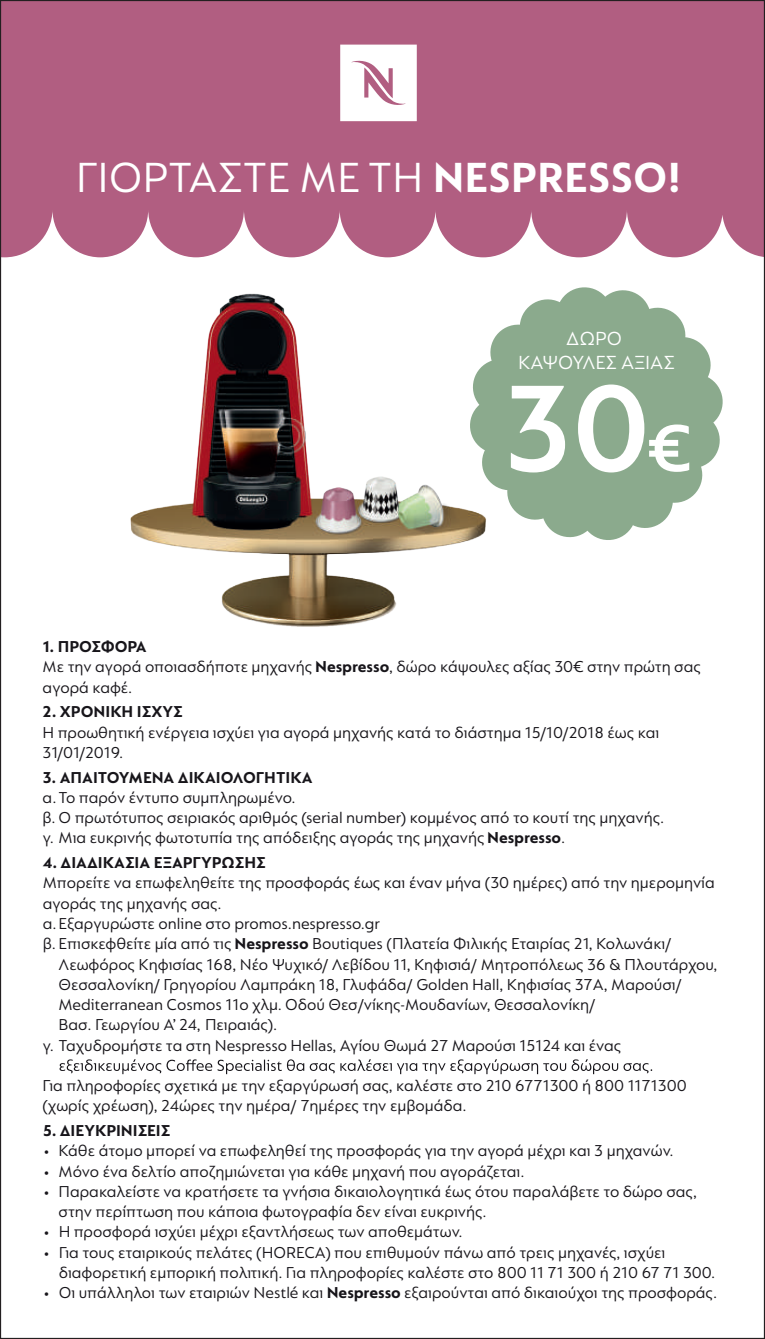
<style>
.page{position:relative;width:765px;height:1339px;background:#fff}
.page>*{position:absolute;margin:0;border:0;box-sizing:border-box;transform-origin:0 0}
.t1{font:600 131.62px "Nespresso Lucas";color:#fff}
.t2{font:45px "Nespresso Lucas";color:#fff}
.t3{font:20.25px/24.3px "Nespresso Lucas";color:#fff;text-align:center}
.t4{font:16.88px/20.2px "Nespresso Lucas";color:#17151a}
.t5{font:700 16.88px "Nespresso Lucas";color:#17151a}
.s1{font-weight:700}
.s2{font-size:70.88px}
</style>
<div class="page">
<div style="left:3px;top:3px;width:759px;height:254px;background:#b15e81"></div>
<svg style="left:60px;top:1059px;width:592px;height:14px"></svg>
<svg style="left:340px;top:45px;width:77px;height:76px"></svg>
<svg style="left:505px;top:287px;width:218px;height:253px;fill:#8baa8d"></svg>
<img style="left:130px;top:293px;width:375px;height:334px">
<h2 class="t2" style="left:76px;top:152px;width:607px">ΓΙΟΡΤΑΣΤΕ ΜΕ ΤΗ <span class="s1">NESPRESSO!</span></h2>
<p class="t3" style="left:518px;top:326px;width:158px">ΔΩΡΟ<br>ΚΑΨΟΥΛΕΣ ΑΞΙΑΣ</p>
<h1 class="t1" style="left:501px;top:353px;width:191px">30<span class="s2">€</span></h1>
<p class="t4" style="left:43px;top:636px;width:659px"><span class="s1">1. ΠΡΟΣΦΟΡΑ<br></span>Με την αγορά οποιασδήποτε μηχανής <span class="s1">Nespresso</span>, δώρο κάψουλες αξίας 30€ στην πρώτη σας αγορά καφέ.</p>
<p class="t5" style="left:43px;top:702px;width:142px">2. ΧΡΟΝΙΚΗ ΙΣΧΥΣ</p>
<p class="t4" style="left:43px;top:721px;width:618px">Η προωθητική ενέργεια ισχύει για αγορά μηχανής κατά το διάστημα 15/10/2018 έως και<br>31/01/2019.</p>
<p class="t5" style="left:43px;top:767px;width:271px">3. ΑΠΑΙΤΟΥΜΕΝΑ ΔΙΚΑΙΟΛΟΓΗΤΙΚΑ</p>
<p class="t4" style="left:43px;top:786px;width:623px">α.Το παρόν έντυπο συμπληρωμένο.<br>β. Ο πρωτότυπος σειριακός αριθμός (serial number) κομμένος από το κουτί της μηχανής. γ. Μια ευκρινής φωτοτυπία της απόδειξης αγοράς της μηχανής <span class="s1">Nespresso</span>.</p>
<p class="t5" style="left:43px;top:852px;width:225px">4. ΔΙΑΔΙΚΑΣΙΑ ΕΞΑΡΓΥΡΩΣΗΣ</p>
<p class="t4" style="left:43px;top:872px;width:673px">Μπορείτε να επωφεληθείτε της προσφοράς έως και έναν μήνα (30 ημέρες) από την ημερομηνία αγοράς της μηχανής σας.<br>α.Εξαργυρώστε online στο promos.nespresso.gr<br>β. Επισκεφθείτε μία από τις <span class="s1">Nespresso</span> Boutiques (Πλατεία Φιλικής Εταιρίας 21, Κολωνάκι/</p>
<p class="t4" style="left:59px;top:953px;width:660px">Λεωφόρος Κηφισίας 168, Νέο Ψυχικό/ Λεβίδου 11, Κηφισιά/ Μητροπόλεως 36 &amp; Πλουτάρχου,</p>
<p class="t4" style="left:59px;top:973px;width:624px">Θεσσαλονίκη/ Γρηγορίου Λαμπράκη 18, Γλυφάδα/ Golden Hall, Κηφισίας 37Α, Μαρούσι/</p>
<p class="t4" style="left:59px;top:993px;width:538px">Mediterranean Cosmos 11ο χλμ. Οδού Θεσ/νίκης-Μουδανίων, Θεσσαλονίκη/</p>
<p class="t4" style="left:59px;top:1014px;width:220px">Βασ. Γεωργίου Α’ 24, Πειραιάς).</p>
<p class="t4" style="left:43px;top:1034px;width:580px">γ. Ταχυδρομήστε τα στη Nespresso Hellas, Αγίου Θωμά 27 Μαρούσι 15124 και ένας</p>
<p class="t4" style="left:43px;top:1074px;width:645px">Για πληροφορίες σχετικά με την εξαργύρωσή σας, καλέστε στο 210 6771300 ή 800 1171300 (χωρίς χρέωση), 24ώρες την ημέρα/ 7ημέρες την εμβομάδα.</p>
<p class="t5" style="left:43px;top:1120px;width:129px">5. ΔΙΕΥΚΡΙΝΙΣΕΙΣ</p>
<p class="t4" style="left:43px;top:1140px;width:632px">• Κάθε άτομο μπορεί να επωφεληθεί της προσφοράς για την αγορά μέχρι και 3 μηχανών.</p>
<p class="t4" style="left:43px;top:1160px;width:483px">• Μόνο ένα δελτίο αποζημιώνεται για κάθε μηχανή που αγοράζεται.</p>
<p class="t4" style="left:59px;top:1180px;width:640px;text-indent:-16px">• Παρακαλείστε να κρατήσετε τα γνήσια δικαιολογητικά έως ότου παραλάβετε το δώρο σας, στην περίπτωση που κάποια φωτογραφία δεν είναι ευκρινής.</p>
<p class="t4" style="left:43px;top:1221px;width:421px">• Η προσφορά ισχύει μέχρι εξαντλήσεως των αποθεμάτων.</p>
<p class="t4" style="left:59px;top:1241px;width:658px;text-indent:-16px">• Για τους εταιρικούς πελάτες (HORECA) που επιθυμούν πάνω από τρεις μηχανές, ισχύει διαφορετική εμπορική πολιτική. Για πληροφορίες καλέστε στο 800 11 71 300 ή 210 67 71 300.</p>
<p class="t4" style="left:43px;top:1281px;width:676px">• Οι υπάλληλοι των εταιριών Nestlé και <span class="s1">Nespresso</span> εξαιρούνται από δικαιούχοι της προσφοράς.</p>
</div>
